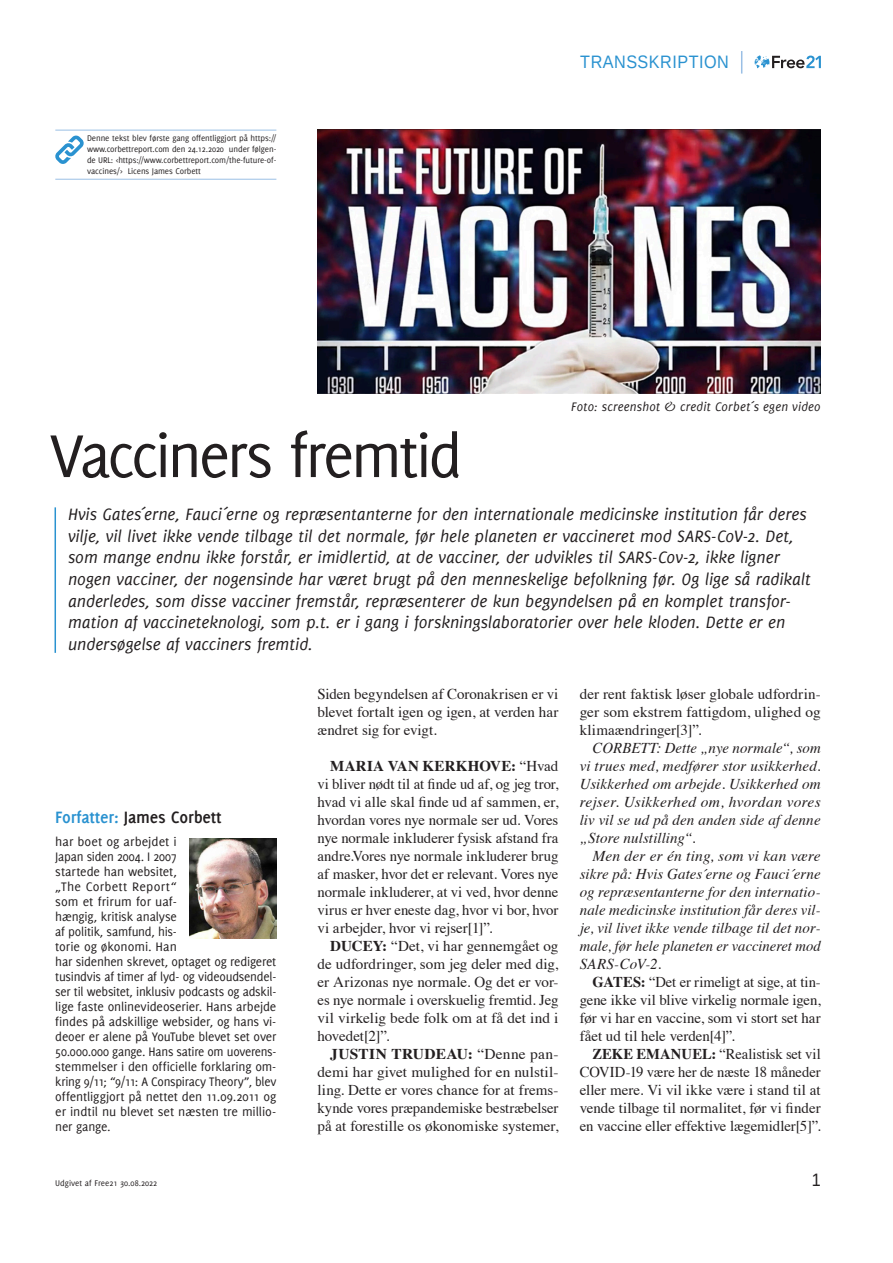
<style>
.page{position:relative;width:893px;height:1263px;background:#fff}
.page>*{position:absolute;margin:0;border:0;box-sizing:border-box;transform-origin:0 0}
.t1{font:66px "Delicious";letter-spacing:-.045em;color:#231f20}
.t2{font:italic 18px/21.6px "Delicious";letter-spacing:-.005em;color:#231f20}
.t3{font:700 18px "Delicious";letter-spacing:-.01em;color:#231f20}
.t4{font:18px "Liberation Sans";letter-spacing:.03em;color:#2a92d0;scale:.9 1}
.t5{font:18px "Liberation Sans";color:#231f20;scale:.9 1}
.t6{font:15px/18px "Times";letter-spacing:-.005em;color:#231f20;text-align:justify}
.t7{font:italic 15px/18px "Times";letter-spacing:.005em;color:#231f20;text-align:justify}
.t8{font:13.5px/15px "Delicious";letter-spacing:-.01em;color:#231f20}
.t9{font:italic 13.5px "Delicious";letter-spacing:.015em;color:#231f20}
.t10{font:9px/10.8px "Delicious";letter-spacing:-.01em;color:#231f20;text-align:justify}
.s1{color:#2a92d0}
.s2{font-weight:700}
</style>
<div class="page">
<svg style="left:755px;top:55px;width:66px;height:13px"></svg>
<svg style="left:741px;top:51px;width:1px;height:23px"></svg>
<hr style="left:55px;top:507px;width:1px;height:146px;background:#2a92d0">
<hr style="left:55px;top:130px;width:221px;height:1px;background:#9abfe5">
<hr style="left:55px;top:179px;width:221px;height:1px;background:#9abfe5">
<svg style="left:55px;top:135px;width:29px;height:29px"></svg>
<img style="left:190px;top:838px;width:86px;height:100px">
<img style="left:317px;top:130px;width:504px;height:263px">
<p class="t10" style="left:87px;top:133px;width:191px">Denne tekst blev første gang offentliggjort på https:// www.corbettreport.com den 24.12.2020 under følgen&shy;de URL: &lt;https://www.corbettreport.com/the-future-of&shy;vaccines/&gt; Licens James Corbett</p>
<h1 class="t1" style="left:50px;top:418px;width:414px">Vacciners fremtid</h1>
<p class="t4" style="left:580px;top:51px;width:167px">TRANSSKRIPTION</p>
<p class="t9" style="left:571px;top:399px;width:251px">Foto: screenshot &amp; credit Corbet´s egen video</p>
<p class="t2" style="left:68px;top:503px;width:744px">Hvis Gates´erne, Fauci´erne og repræsentanterne for den internationale medicinske institution får deres vilje, vil livet ikke vende tilbage til det normale, før hele planeten er vaccineret mod SARS-CoV-2. Det, som mange endnu ikke forstår, er imidlertid, at de vacciner, der udvikles til SARS-Cov-2, ikke ligner nogen vacciner, der nogensinde har været brugt på den menneskelige befolkning før. Og lige så radikalt anderledes, som disse vacciner fremstår, repræsenterer de kun begyndelsen på en komplet transfor&shy;mation af vaccineteknologi, som p.t. er i gang i forskningslaboratorier over hele kloden. Dette er en undersøgelse af vacciners fremtid.</p>
<p class="t3" style="left:55px;top:807px;width:168px"><span class="s1">Forfatter:</span> James Corbett</p>
<p class="t8" style="left:55px;top:834px;width:223px">har boet og arbejdet i<br>Japan siden 2004. I 2007<br>startede han websitet,<br>„The Corbett Report“<br>som et frirum for uaf-<br>hængig, kritisk analyse<br>af politik, samfund, his-<br>torie og økonomi. Han<br>har sidenhen skrevet, optaget og redigeret tusindvis af timer af lyd- og videoudsendel&shy;ser til websitet, inklusiv podcasts og adskil&shy;lige faste onlinevideoserier. Hans arbejde findes på adskillige websider, og hans vi&shy;deoer er alene på YouTube blevet set over 50.000.000 gange. Hans satire om uoverens&shy;stemmelser i den officielle forklaring om&shy;kring 9/11; “9/11: A Conspiracy Theory”, blev offentliggjort på nettet den 11.09.2011 og er indtil nu blevet set næsten tre millio&shy;ner gange.</p>
<p class="t6" style="left:317px;top:684px;width:242px">Siden begyndelsen af Coronakrisen er vi blevet fortalt igen og igen, at verden har ændret sig for evigt.</p>
<p class="t6" style="left:317px;top:756px;width:242px;text-indent:13px"><span class="s2">MARIA VAN KERKHOVE:</span> “Hvad vi bliver nødt til at finde ud af, og jeg tror, hvad vi alle skal finde ud af sammen, er, hvordan vores nye normale ser ud. Vores nye normale inkluderer fysisk afstand fra andre.Vores nye normale inkluderer brug af masker, hvor det er relevant. Vores nye normale inkluderer, at vi ved, hvor denne virus er hver eneste dag, hvor vi bor, hvor vi arbejder, hvor vi rejser[1]”.</p>
<p class="t6" style="left:317px;top:936px;width:242px;text-indent:13px"><span class="s2">DUCEY:</span> “Det, vi har gennemgået og de udfordringer, som jeg deler med dig, er Arizonas nye normale. Og det er vor&shy;es nye normale i overskuelig fremtid. Jeg vil virkelig bede folk om at få det ind i hovedet[2]”.</p>
<p class="t6" style="left:317px;top:1044px;width:242px;text-indent:13px"><span class="s2">JUSTIN TRUDEAU:</span> “Denne pan&shy;demi har givet mulighed for en nulstil&shy;ling. Dette er vores chance for at frems&shy;kynde vores præpandemiske bestræbelser på at forestille os økonomiske systemer,</p>
<p class="t6" style="left:580px;top:684px;width:242px">der rent faktisk løser globale udfordrin&shy;ger som ekstrem fattigdom, ulighed og klimaændringer[3]”.</p>
<p class="t7" style="left:580px;top:738px;width:242px;text-indent:13px">CORBETT: Dette „nye normale“, som vi trues med, medfører stor usikkerhed.<br>Usikkerhed om arbejde. Usikkerhed om rejser. Usikkerhed om, hvordan vores liv vil se ud på den anden side af denne „Store nulstilling“.</p>
<p class="t7" style="left:580px;top:846px;width:242px;text-indent:13px">Men der er én ting, som vi kan være sikre på: Hvis Gates´erne og Fauci´erne og repræsentanterne for den internatio&shy;nale medicinske institution får deres vil&shy;je, vil livet ikke vende tilbage til det nor&shy;male, før hele planeten er vaccineret mod SARS-CoV-2.</p>
<p class="t6" style="left:580px;top:972px;width:242px;text-indent:13px"><span class="s2">GATES:</span> “Det er rimeligt at sige, at tin&shy;gene ikke vil blive virkelig normale igen, før vi har en vaccine, som vi stort set har fået ud til hele verden[4]”.</p>
<p class="t6" style="left:580px;top:1044px;width:242px;text-indent:13px"><span class="s2">ZEKE EMANUEL:</span> “Realistisk set vil COVID-19 være her de næste 18 måneder eller mere. Vi vil ikke være i stand til at vende tilbage til normalitet, før vi finder en vaccine eller effektive lægemidler[5]”.</p>
<p class="t10" style="left:55px;top:1177px;width:103px">Udgivet af Free21 30.08.2022</p>
<p class="t5" style="left:812px;top:1168px;width:12px">1</p>
</div>
